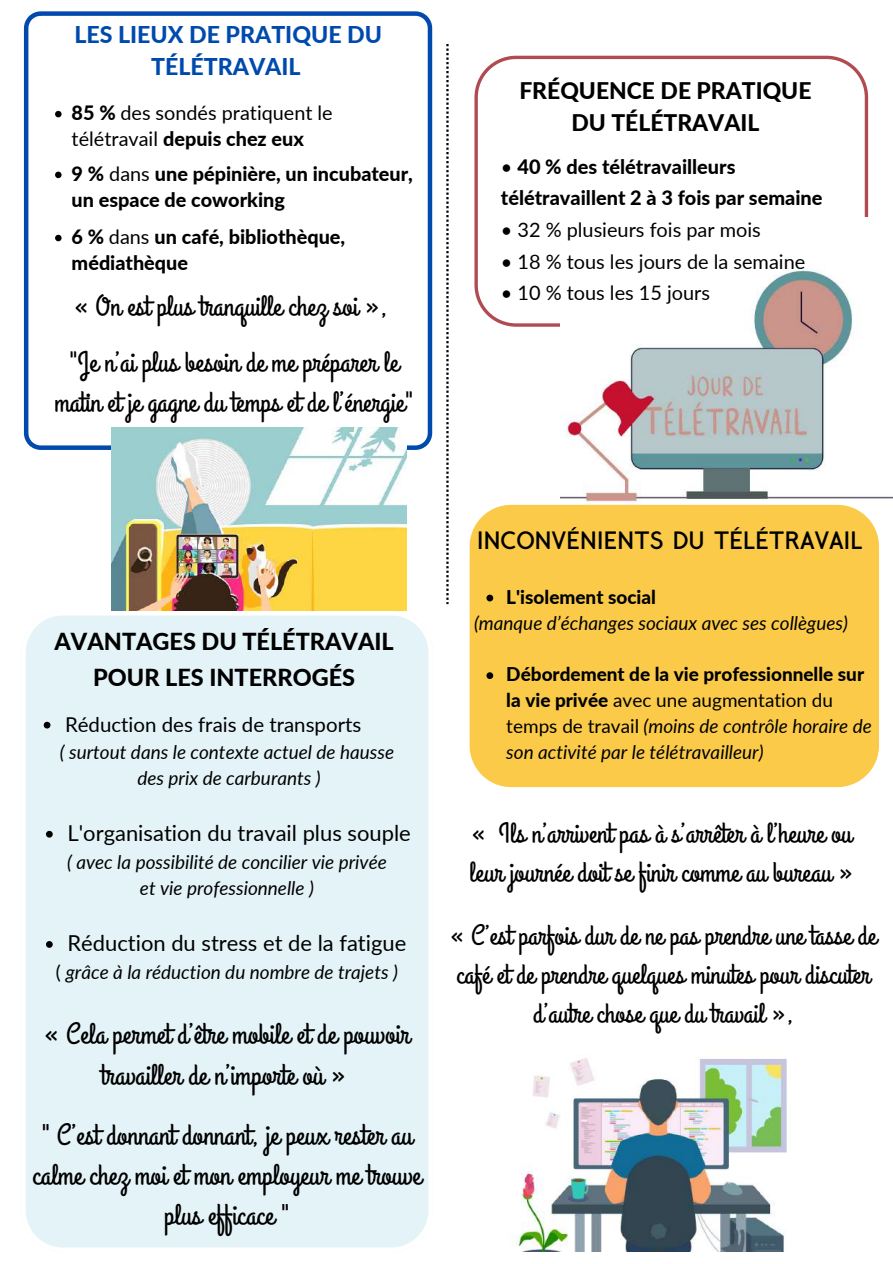
<style>
.page{position:relative;width:893px;height:1264px;background:#fff}
.page>*{position:absolute;margin:0;border:0;box-sizing:border-box;transform-origin:0 0}
.t1{font:29.4px/40.5px "Grand Hotel";color:#000;text-align:center}
.t2{font:28.95px/56.4px "Grand Hotel";color:#000}
.t3{font:28.5px/39.3px "Grand Hotel";color:#000}
.t4{font:28.05px/38.7px "Grand Hotel";color:#000;text-align:center}
.t5{font:800 23.4px/36px "Lato";color:#000;text-align:center}
.t6{font:800 23.1px/31.8px "Lato";color:#004aad;text-align:center}
.t7{font:800 22.95px/31.7px "Lato";color:#000;text-align:center}
.t8{font:21.9px "Lato";color:#000}
.t9{font:700 21.9px "Crusoe Text";color:#000}
.t10{font:20.4px "Lato";color:#000}
.t11{font:19.95px "Lato";color:#000}
.t12{font:800 19.95px/31.7px "Lato";color:#000}
.t13{font:800 19.8px/26px "Lato";color:#000}
.t14{font:19.8px/26px "Lato";color:#000}
.t15{font:italic 18.9px/25.8px "Lato";color:#000;text-align:center}
.t16{font:800 18.9px "Lato";color:#000}
.s1{font-weight:800}
.s2{font-weight:400}
.s3{font-style:normal}
.s4{font-weight:800;font-style:normal}
</style>
<div class="page">
<div style="left:26px;top:615px;width:403px;height:633px;background:#e3f3f8"></div>
<svg style="left:44px;top:721px;width:6px;height:7px"></svg>
<svg style="left:46px;top:830px;width:7px;height:7px"></svg>
<svg style="left:46px;top:941px;width:7px;height:6px"></svg>
<svg style="left:24px;top:11px;width:408px;height:439px"></svg>
<svg style="left:446px;top:44px;width:2px;height:560px"></svg>
<svg style="left:474px;top:56px;width:394px;height:271px"></svg>
<img style="left:560px;top:217px;width:332px;height:341px">
<div style="left:469px;top:505px;width:409px;height:282px;background:#faca48"></div>
<svg style="left:486px;top:594px;width:7px;height:7px"></svg>
<svg style="left:486px;top:672px;width:7px;height:7px"></svg>
<img style="left:111px;top:427px;width:295px;height:184px">
<img style="left:511px;top:1058px;width:276px;height:193px">
<svg style="left:55px;top:111px;width:7px;height:6px"></svg>
<svg style="left:55px;top:172px;width:7px;height:6px"></svg>
<svg style="left:55px;top:235px;width:7px;height:6px"></svg>
<p class="t6" style="left:74px;top:18px;width:309px">LES LIEUX DE PRATIQUE DU<br>TÉLÉTRAVAIL</p>
<p class="t14" style="left:72px;top:100px;width:262px"><span class="s1">85 %</span> des sondés pratiquent le télétravail <span class="s1">depuis chez eux</span></p>
<p class="t13" style="left:72px;top:160px;width:343px">9 % <span class="s2">dans</span> une pépinière, un incubateur, un espace de coworking</p>
<p class="t13" style="left:72px;top:223px;width:275px">6 % <span class="s2">dans</span> un café, bibliothèque, médiathèque</p>
<h2 class="t2" style="left:69px;top:279px;width:331px">« On est plus tranquille chez soi », "Je n’ai plus besoin de me préparer le</h2>
<h2 class="t2" style="left:55px;top:375px;width:360px">matin et je gagne du temps et de l’énergie"</h2>
<p class="t7" style="left:519px;top:74px;width:294px">FRÉQUENCE DE PRATIQUE<br>DU TÉLÉTRAVAIL</p>
<p class="t12" style="left:501px;top:150px;width:323px"><span class="s2">•</span> 40 % des télétravailleurs télétravaillent 2 à 3 fois par semaine</p>
<p class="t11" style="left:501px;top:217px;width:261px">• 32 % plusieurs fois par mois</p>
<p class="t11" style="left:501px;top:249px;width:306px">• 18 % tous les jours de la semaine</p>
<p class="t11" style="left:501px;top:280px;width:211px">• 10 % tous les 15 jours</p>
<p class="t5" style="left:54px;top:622px;width:341px">AVANTAGES DU TÉLÉTRAVAIL<br>POUR LES INTERROGÉS</p>
<p class="t10" style="left:65px;top:711px;width:298px">Réduction des frais de transports</p>
<p class="t15" style="left:60px;top:738px;width:336px">( surtout dans le contexte actuel de hausse des prix de carburants )</p>
<p class="t8" style="left:68px;top:819px;width:345px">L'organisation du travail plus souple</p>
<p class="t15" style="left:67px;top:848px;width:321px">( avec la possibilité de concilier vie privée et vie professionnelle )</p>
<p class="t8" style="left:68px;top:929px;width:340px">Réduction du stress et de la fatigue</p>
<p class="t15" style="left:56px;top:959px;width:343px"><span class="s3">(</span> grâce à la réduction du nombre de trajets )</p>
<h1 class="t1" style="left:44px;top:1015px;width:367px">« Cela permet d’être mobile et de pouvoir travailler de n’importe où »</h1>
<h1 class="t1" style="left:33px;top:1115px;width:390px">" C’est donnant donnant, je peux rester au calme chez moi et mon employeur me trouve plus efficace "</h1>
<p class="t9" style="left:476px;top:525px;width:387px">INCONVÉNIENTS DU TÉLÉTRAVAIL</p>
<p class="t16" style="left:506px;top:585px;width:151px">L'isolement social</p>
<p class="t15" style="left:474px;top:609px;width:375px">(manque d’échanges sociaux avec ses collègues)</p>
<p class="t15" style="left:506px;top:661px;width:367px;text-align:left"><span class="s4">Débordement de la vie professionnelle sur la vie privée</span> <span class="s3">avec une augmentation du temps de travail</span> (moins de contrôle horaire de son activité par le télétravailleur)</p>
<h3 class="t3" style="left:469px;top:814px;width:385px">« Ils n’arrivent pas à s’arrêter à l’heure ou leur journée doit se finir comme au bureau »</h3>
<h3 class="t4" style="left:450px;top:917px;width:428px">« C’est parfois dur de ne pas prendre une tasse de café et de prendre quelques minutes pour discuter d’autre chose que du travail »,</h3>
</div>
